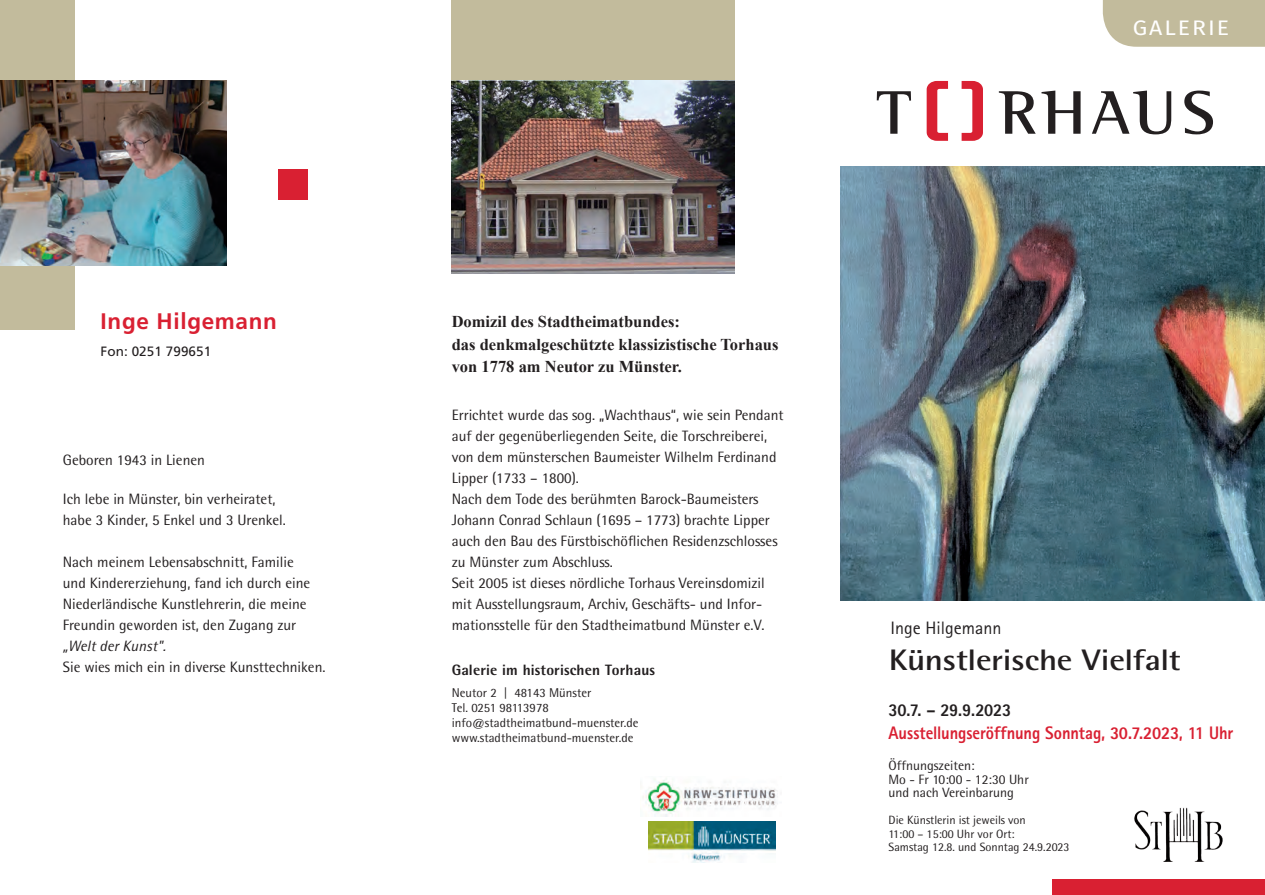
<style>
.page{position:relative;width:1265px;height:895px;background:#fff}
.page>*{position:absolute;margin:0;border:0;box-sizing:border-box;transform-origin:0 0}
.t1{font:700 63.15px "Rotis Semi Serif";letter-spacing:.075em;color:#231f20;scale:1.05 1}
.t2{font:700 29.7px "Rotis Semi Sans";letter-spacing:-.01em;color:#231f20;scale:1.14 1}
.t3{font:700 22.5px "Frutiger";letter-spacing:.03em;color:#d92032}
.t4{font:21px "Fira Sans";letter-spacing:.085em;color:#fff;scale:1.1 1}
.t5{font:800 18.15px "Rotis Sans Serif";letter-spacing:-.005em;color:#d92032;scale:.91 1}
.t6{font:800 18.15px "Rotis Sans Serif";letter-spacing:-.02em;color:#231f20;scale:.91 1}
.t7{font:18px "Rotis Sans Serif";color:#231f20}
.t8{font:700 16.5px/22.5px "Times New Roman";color:#231f20}
.t9{font:15px/21px "Rotis Semi Sans";color:#231f20}
.t10{font:800 15px "Rotis Semi Sans";letter-spacing:.01em;color:#231f20}
.t11{font:italic 15px "Rotis Semi Sans";color:#231f20}
.t12{font:13.5px/13.5px "Rotis Semi Sans";color:#231f20}
.t13{font:13.5px "Frutiger";letter-spacing:.005em;color:#231f20}
.t14{font:12.75px/15px "Rotis Semi Sans";color:#231f20}
.t15{font:12px/13.5px "Rotis Semi Sans";color:#231f20}
.s1{font-family:"Porsche Design Font";font-weight:400;font-size:64.5px;color:#d92032}
</style>
<div class="page">
<div style="left:452px;top:0;width:283px;height:141px;background:#c2bb9c"></div>
<div style="left:0;top:0;width:75px;height:329px;background:#c2bb9c"></div>
<img style="left:642px;top:779px;width:136px;height:38px">
<img style="left:649px;top:821px;width:126px;height:41px">
<div style="left:279px;top:169px;width:29px;height:31px;background:#d92032"></div>
<div style="left:1052px;top:880px;width:213px;height:15px;background:#d92032"></div>
<img style="left:1134px;top:807px;width:89px;height:54px">
<img style="left:452px;top:80px;width:283px;height:193px">
<img style="left:0;top:80px;width:227px;height:185px">
<img style="left:840px;top:166px;width:425px;height:434px">
<div style="left:1103px;top:0;width:162px;height:47px;background:#c2bb9c"></div>
<h3 class="t3" style="left:101px;top:308px;width:178px">Inge Hilgemann</h3>
<p class="t13" style="left:101px;top:343px;width:112px">Fon: 0251 799651</p>
<p class="t9" style="left:63px;top:449px;width:144px">Geboren 1943 in Lienen</p>
<p class="t9" style="left:63px;top:488px;width:225px">Ich lebe in Münster, bin verheiratet, habe 3 Kinder, 5 Enkel und 3 Urenkel.</p>
<p class="t9" style="left:63px;top:551px;width:249px">Nach meinem Lebensabschnitt, Familie und Kindererziehung, fand ich durch eine Niederländische Kunstlehrerin, die meine Freundin geworden ist, den Zugang zur</p>
<p class="t11" style="left:63px;top:636px;width:105px">„Welt der Kunst".</p>
<p class="t9" style="left:63px;top:656px;width:264px">Sie wies mich ein in diverse Kunsttechniken.</p>
<p class="t8" style="left:452px;top:310px;width:328px">Domizil des Stadtheimatbundes:<br>das denkmalgeschützte klassizistische Torhaus von 1778 am Neutor zu Münster.</p>
<p class="t9" style="left:452px;top:404px;width:333px">Errichtet wurde das sog. „Wachthaus“, wie sein Pendant auf der gegenüberliegenden Seite, die Torschreiberei, von dem münsterschen Baumeister Wilhelm Ferdinand Lipper (1733 – 1800).<br>Nach dem Tode des berühmten Barock-Baumeisters Johann Conrad Schlaun (1695 – 1773) brachte Lipper auch den Bau des Fürstbischöflichen Residenzschlosses zu Münster zum Abschluss.<br>Seit 2005 ist dieses nördliche Torhaus Vereinsdomizil mit Ausstellungsraum, Archiv, Geschäfts- und Infor&shy;mationsstelle für den Stadtheimatbund Münster e.V.</p>
<p class="t10" style="left:452px;top:660px;width:205px">Galerie im historischen Torhaus</p>
<p class="t14" style="left:452px;top:685px;width:188px">Neutor 2 | 48143 Münster<br>Tel. 0251 98113978 info@stadtheimatbund-muenster.de www.stadtheimatbund-muenster.de</p>
<h3 class="t4" style="left:1133px;top:12px;width:89px">GALERIE</h3>
<h1 class="t1" style="left:877px;top:75px;width:323px">T<span class="s1">()</span>RHAUS</h1>
<p class="t7" style="left:891px;top:618px;width:112px">Inge Hilgemann</p>
<h2 class="t2" style="left:889px;top:642px;width:258px">Künstlerische Vielfalt</h2>
<p class="t6" style="left:889px;top:698px;width:136px">30.7. – 29.9.2023</p>
<p class="t5" style="left:889px;top:721px;width:380px">Ausstellungseröffnung Sonntag, 30.7.2023, 11 Uhr</p>
<p class="t12" style="left:889px;top:759px;width:142px">Öffnungszeiten:<br>Mo - Fr 10:00 - 12:30 Uhr und nach Vereinbarung</p>
<p class="t15" style="left:889px;top:813px;width:182px">Die Künstlerin ist jeweils von<br>11:00 – 15:00 Uhr vor Ort:<br>Samstag 12.8. und Sonntag 24.9.2023</p>
</div>
